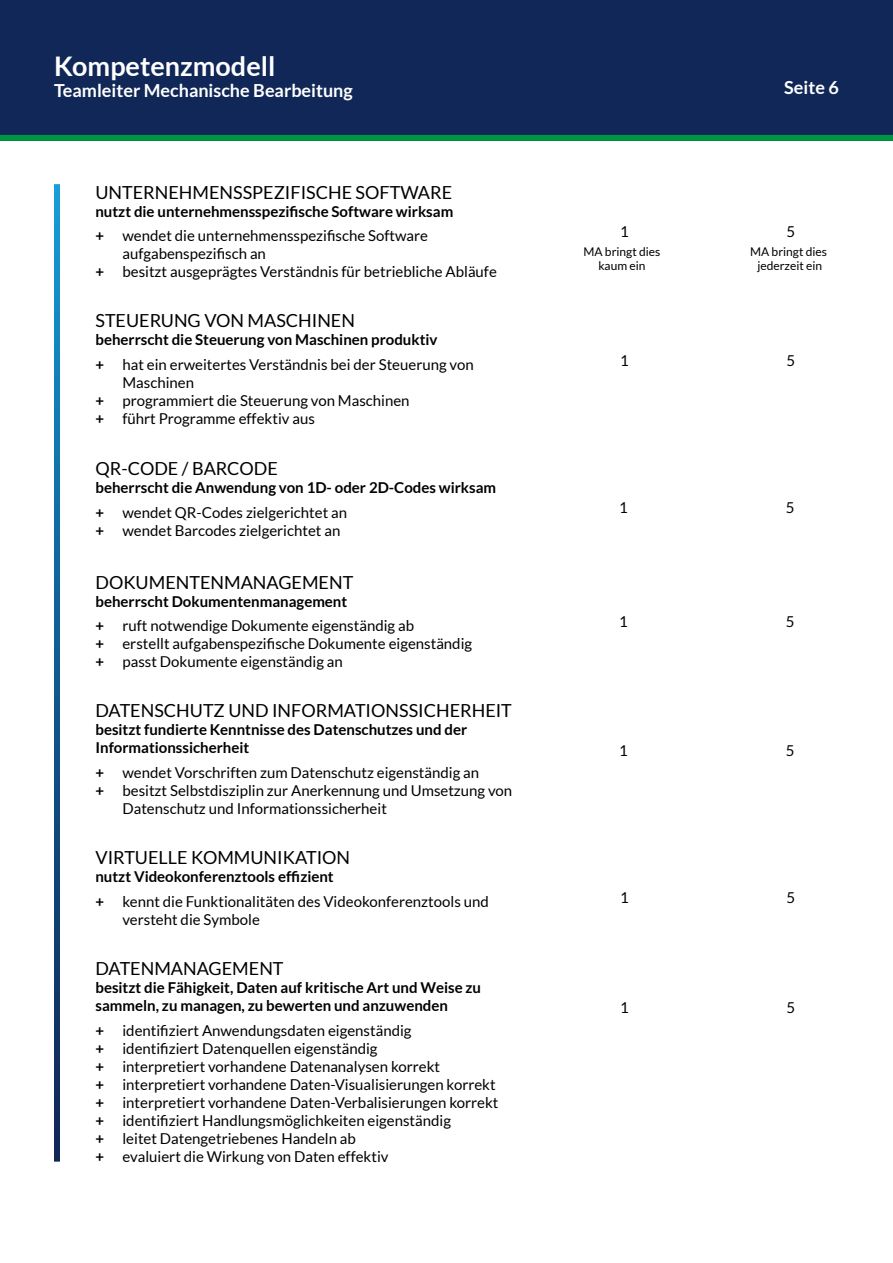
<style>
.page{position:relative;width:893px;height:1263px;background:#fff}
.page>*{position:absolute;margin:0;border:0;box-sizing:border-box;transform-origin:0 0}
.t1{font:700 27px "Lato";color:#fff}
.t2{font:18px "Lato";color:#000}
.t3{font:700 18px "Lato";color:#fff}
.t4{font:15px/18px "Lato";color:#000}
.t5{font:700 15px/24.8px "Lato";color:#000}
.t6{font:12px/14.4px "Lato";color:#000;text-align:center}
.s1{font-weight:400}
.s2{font-weight:700}
</style>
<div class="page">
<div style="left:0;top:0;width:893px;height:141px;background:#102757"></div>
<div style="left:0;top:135px;width:893px;height:6px;background:#009641"></div>
<svg style="left:54px;top:184px;width:6px;height:977px"></svg>
<h1 class="t1" style="left:54px;top:50px;width:223px">Kompetenzmodell</h1>
<p class="t3" style="left:54px;top:80px;width:300px">Teamleiter Mechanische Bearbeitung</p>
<p class="t2" style="left:95px;top:182px;width:358px">UNTERNEHMENSSPEZIFISCHE SOFTWARE</p>
<p class="t5" style="left:95px;top:199px;width:359px">nutzt die unternehmensspezifische Software wirksam + <span class="s1">wendet die unternehmensspezifische Software</span></p>
<p class="t4" style="left:95px;top:245px;width:403px;text-indent:27px">aufgabenspezifisch an<br><span class="s2">+</span> besitzt ausgeprägtes Verständnis für betriebliche Abläufe</p>
<p class="t2" style="left:95px;top:311px;width:261px">STEUERUNG VON MASCHINEN</p>
<p class="t4" style="left:95px;top:327px;width:380px;line-height:24.8px"><span class="s2">beherrscht die Steuerung von Maschinen produktiv<br>+</span> hat ein erweitertes Verständnis bei der Steuerung von</p>
<p class="t4" style="left:95px;top:374px;width:316px;text-indent:27px">Maschinen<br><span class="s2">+</span> programmiert die Steuerung von Maschinen <span class="s2">+</span> führt Programme effektiv aus</p>
<p class="t2" style="left:95px;top:458px;width:184px">QR-CODE / BARCODE</p>
<p class="t5" style="left:95px;top:475px;width:402px">beherrscht die Anwendung von 1D- oder 2D-Codes wirksam + <span class="s1">wendet QR-Codes zielgerichtet an</span></p>
<p class="t4" style="left:95px;top:521px;width:246px"><span class="s2">+</span> wendet Barcodes zielgerichtet an</p>
<p class="t2" style="left:95px;top:572px;width:259px">DOKUMENTENMANAGEMENT</p>
<p class="t4" style="left:95px;top:589px;width:320px;line-height:24.8px"><span class="s2">beherrscht Dokumentenmanagement<br>+</span> ruft notwendige Dokumente eigenständig ab</p>
<p class="t4" style="left:95px;top:635px;width:378px"><span class="s2">+</span> erstellt aufgabenspezifische Dokumente eigenständig <span class="s2">+</span> passt Dokumente eigenständig an</p>
<p class="t2" style="left:95px;top:701px;width:418px">DATENSCHUTZ UND INFORMATIONSSICHERHEIT</p>
<p class="t5" style="left:95px;top:721px;width:373px;line-height:18px">besitzt fundierte Kenntnisse des Datenschutzes und der<br>Informationssicherheit</p>
<p class="t4" style="left:95px;top:764px;width:385px"><span class="s2">+</span> wendet Vorschriften zum Datenschutz eigenständig an</p>
<p class="t4" style="left:95px;top:782px;width:418px"><span class="s2">+</span> besitzt Selbstdisziplin zur Anerkennung und Umsetzung von</p>
<p class="t4" style="left:122px;top:800px;width:266px">Datenschutz und Informationssicherheit</p>
<p class="t2" style="left:95px;top:847px;width:256px">VIRTUELLE KOMMUNIKATION</p>
<p class="t4" style="left:95px;top:864px;width:395px;line-height:24.8px"><span class="s2">nutzt Videokonferenztools effizient<br>+</span> kennt die Funktionalitäten des Videokonferenztools und</p>
<p class="t4" style="left:122px;top:910px;width:139px">versteht die Symbole</p>
<p class="t2" style="left:95px;top:958px;width:190px">DATENMANAGEMENT</p>
<p class="t5" style="left:95px;top:978px;width:387px;line-height:18px">besitzt die Fähigkeit, Daten auf kritische Art und Weise zu sammeln, zu managen, zu bewerten und anzuwenden</p>
<p class="t4" style="left:95px;top:1021px;width:405px"><span class="s2">+</span> identifiziert Anwendungsdaten eigenständig<br><span class="s2">+</span> identifiziert Datenquellen eigenständig<br><span class="s2">+</span> interpretiert vorhandene Datenanalysen korrekt<br><span class="s2">+</span> interpretiert vorhandene Daten-Visualisierungen korrekt <span class="s2">+</span> interpretiert vorhandene Daten-Verbalisierungen korrekt <span class="s2">+</span> identifiziert Handlungsmöglichkeiten eigenständig<br><span class="s2">+</span> leitet Datengetriebenes Handeln ab<br><span class="s2">+</span> evaluiert die Wirkung von Daten effektiv</p>
<p class="t3" style="left:784px;top:77px;width:56px">Seite 6</p>
<p class="t4" style="left:620px;top:223px;width:10px">1</p>
<p class="t4" style="left:787px;top:223px;width:10px">5</p>
<p class="t6" style="left:583px;top:244px;width:79px">MA bringt dies kaum ein</p>
<p class="t6" style="left:750px;top:244px;width:79px">MA bringt dies jederzeit ein</p>
<p class="t4" style="left:620px;top:351px;width:10px">1</p>
<p class="t4" style="left:787px;top:351px;width:10px">5</p>
<p class="t4" style="left:619px;top:499px;width:10px">1</p>
<p class="t4" style="left:786px;top:499px;width:10px">5</p>
<p class="t4" style="left:619px;top:612px;width:10px">1</p>
<p class="t4" style="left:786px;top:612px;width:10px">5</p>
<p class="t4" style="left:619px;top:741px;width:10px">1</p>
<p class="t4" style="left:786px;top:741px;width:10px">5</p>
<p class="t4" style="left:620px;top:888px;width:10px">1</p>
<p class="t4" style="left:787px;top:888px;width:10px">5</p>
<p class="t4" style="left:620px;top:999px;width:10px">1</p>
<p class="t4" style="left:787px;top:999px;width:10px">5</p>
</div>
